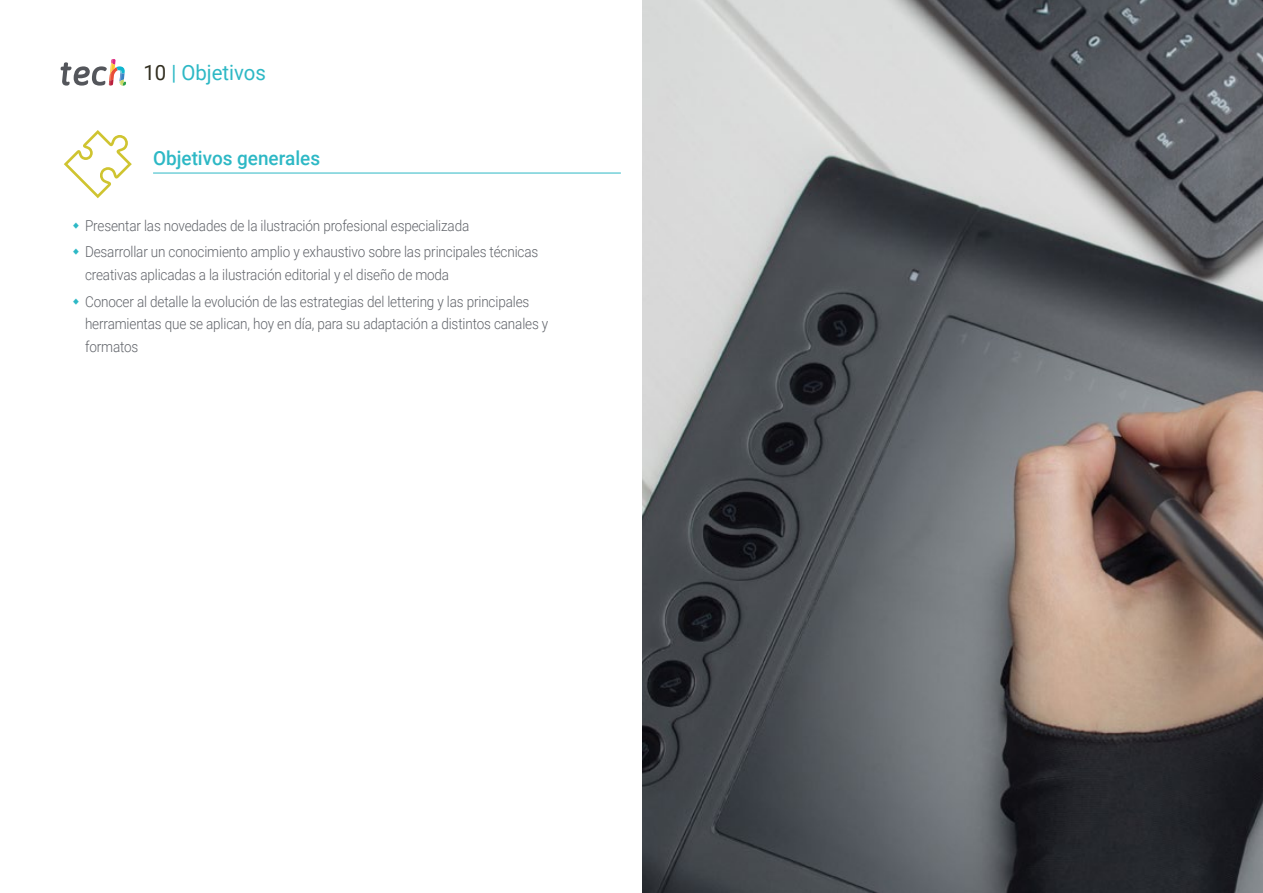
<style>
.page{position:relative;width:1263px;height:893px;background:#fff}
.page>*{position:absolute;margin:0;border:0;box-sizing:border-box;transform-origin:0 0}
.t1{font:21px "Roboto";color:#2db8c5}
.t2{font:500 19.5px "Roboto";color:#2db8c5}
.t3{font:300 15px/26.7px "Roboto";letter-spacing:-.01em;color:#61646a;scale:.9 1}
.s1{color:#312e20}
</style>
<div class="page">
<img style="left:642px;top:0;width:621px;height:893px">
<hr style="left:153px;top:173px;width:468px;height:1px;background:#2db8c5">
<svg style="left:64px;top:130px;width:68px;height:68px"></svg>
<svg style="left:61px;top:59px;width:65px;height:27px"></svg>
<h1 class="t1" style="left:144px;top:57px;width:124px"><span class="s1">10</span> | Objetivos</h1>
<h2 class="t2" style="left:153px;top:144px;width:169px">Objetivos generales</h2>
<p class="t3" style="left:85px;top:211px;width:505px">Presentar las novedades de la ilustración profesional especializada<br>Desarrollar un conocimiento amplio y exhaustivo sobre las principales técnicas</p>
<p class="t3" style="left:85px;top:261px;width:495px">creativas aplicadas a la ilustración editorial y el diseño de moda<br>Conocer al detalle la evolución de las estrategias del lettering y las principales</p>
<p class="t3" style="left:85px;top:312px;width:516px;line-height:22.5px">herramientas que se aplican, hoy en día, para su adaptación a distintos canales y formatos</p>
</div>
